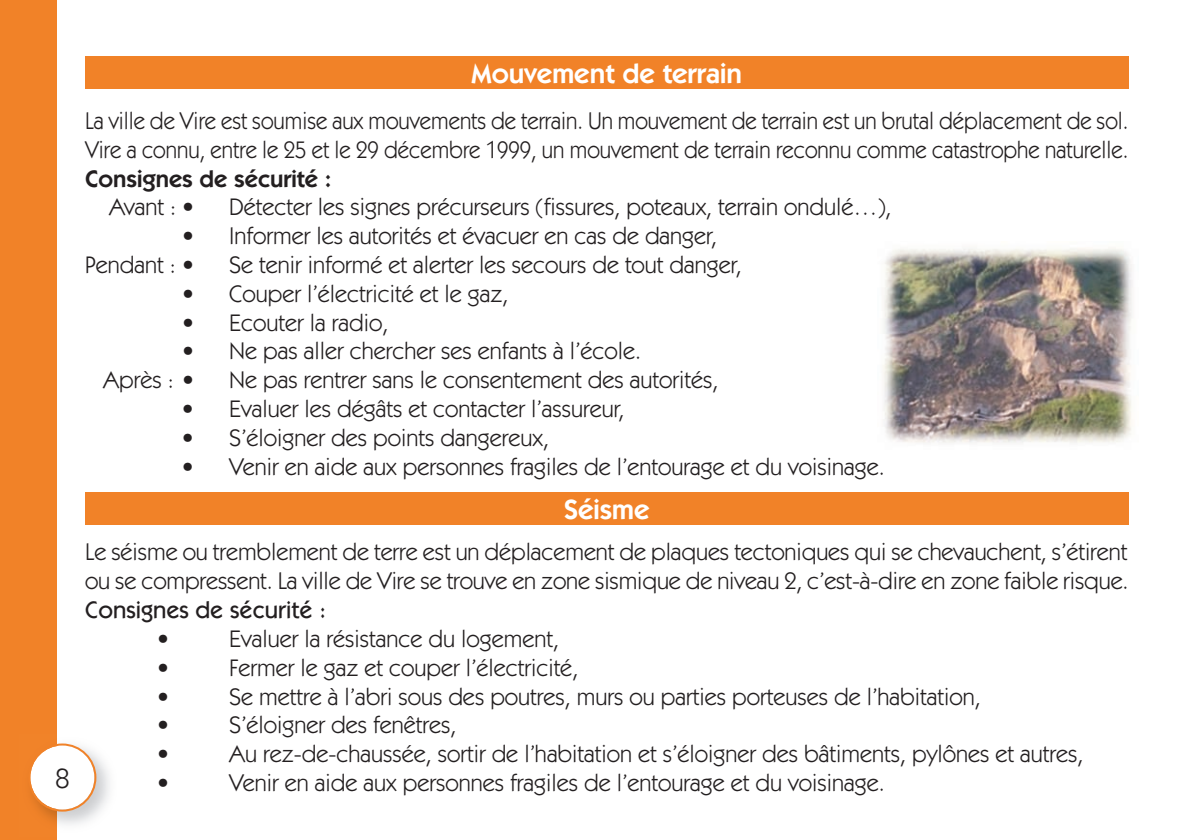
<style>
.page{position:relative;width:1191px;height:840px;background:#fff}
.page>*{position:absolute;margin:0;border:0;box-sizing:border-box;transform-origin:0 0}
.t1{font:600 28px "Itc Kabel";color:#fff}
.t2{font:28px "Itc Kabel";color:#231f20}
.t3{font:24px/28.8px "Itc Kabel";color:#231f20}
.t4{font:24px/28.8px "Itc Kabel";color:#231f20;scale:.94 1}
.t5{font:600 24px "Itc Kabel";color:#231f20}
.t6{font:500 24px "Itc Kabel";color:#231f20}
</style>
<div class="page">
<div style="left:85px;top:57px;width:1043px;height:32px;background:#f18228"></div>
<div style="left:85px;top:492px;width:1043px;height:32px;background:#f18228"></div>
<div style="left:0;top:0;width:57px;height:839px;background:#f18228"></div>
<img style="left:41px;top:755px;width:69px;height:70px">
<svg style="left:30px;top:743px;width:66px;height:68px"></svg>
<img style="left:882px;top:248px;width:251px;height:195px">
<p class="t1" style="left:471px;top:63px;width:272px">Mouvement de terrain</p>
<p class="t4" style="left:85px;top:108px;width:1111px">La ville de Vire est soumise aux mouvements de terrain. Un mouvement de terrain est un brutal déplacement de sol.<br>Vire a connu, entre le 25 et le 29 décembre 1999, un mouvement de terrain reconnu comme catastrophe naturelle.</p>
<p class="t5" style="left:85px;top:170px;width:248px">Consignes de sécurité :</p>
<p class="t3" style="left:109px;top:194px;width:87px">Avant : •</p>
<p class="t3" style="left:229px;top:194px;width:664px">Détecter les signes précurseurs (fissures, poteaux, terrain ondulé…),</p>
<p class="t3" style="left:85px;top:223px;width:633px;text-indent:97px">• Informer les autorités et évacuer en cas de danger,<br>Pendant : •</p>
<p class="t3" style="left:229px;top:252px;width:514px">Se tenir informé et alerter les secours de tout danger,</p>
<p class="t3" style="left:182px;top:281px;width:328px">• Couper l’électricité et le gaz,</p>
<p class="t3" style="left:182px;top:309px;width:208px">• Ecouter la radio,</p>
<p class="t3" style="left:103px;top:338px;width:539px;text-indent:79px">• Ne pas aller chercher ses enfants à l’école.<br>Après : •</p>
<p class="t3" style="left:229px;top:367px;width:491px">Ne pas rentrer sans le consentement des autorités,</p>
<p class="t3" style="left:182px;top:396px;width:444px">• Evaluer les dégâts et contacter l’assureur,</p>
<p class="t3" style="left:182px;top:425px;width:369px">• S’éloigner des points dangereux,</p>
<p class="t3" style="left:182px;top:453px;width:704px">• Venir en aide aux personnes fragiles de l’entourage et du voisinage.</p>
<p class="t1" style="left:564px;top:499px;width:87px">Séisme</p>
<p class="t3" style="left:85px;top:539px;width:1045px">Le séisme ou tremblement de terre est un déplacement de plaques tectoniques qui se chevauchent, s’étirent ou se compressent. La ville de Vire se trouve en zone sismique de niveau 2, c’est-à-dire en zone faible risque.</p>
<p class="t6" style="left:85px;top:601px;width:243px">Consignes de sécurité :</p>
<p class="t3" style="left:157px;top:625px;width:13px">•</p>
<p class="t3" style="left:229px;top:625px;width:331px">Evaluer la résistance du logement,</p>
<p class="t3" style="left:157px;top:654px;width:13px">•</p>
<p class="t3" style="left:229px;top:654px;width:351px">Fermer le gaz et couper l’électricité,</p>
<p class="t3" style="left:157px;top:683px;width:13px">•</p>
<p class="t3" style="left:229px;top:683px;width:753px">Se mettre à l’abri sous des poutres, murs ou parties porteuses de l’habitation,</p>
<p class="t3" style="left:157px;top:712px;width:13px">•</p>
<p class="t3" style="left:229px;top:712px;width:229px">S’éloigner des fenêtres,</p>
<p class="t3" style="left:157px;top:741px;width:13px">•</p>
<p class="t3" style="left:229px;top:741px;width:856px">Au rez-de-chaussée, sortir de l’habitation et s’éloigner des bâtiments, pylônes et autres,</p>
<p class="t2" style="left:55px;top:767px;width:15px">8</p>
<p class="t3" style="left:157px;top:769px;width:13px">•</p>
<p class="t3" style="left:229px;top:769px;width:657px">Venir en aide aux personnes fragiles de l’entourage et du voisinage.</p>
</div>
